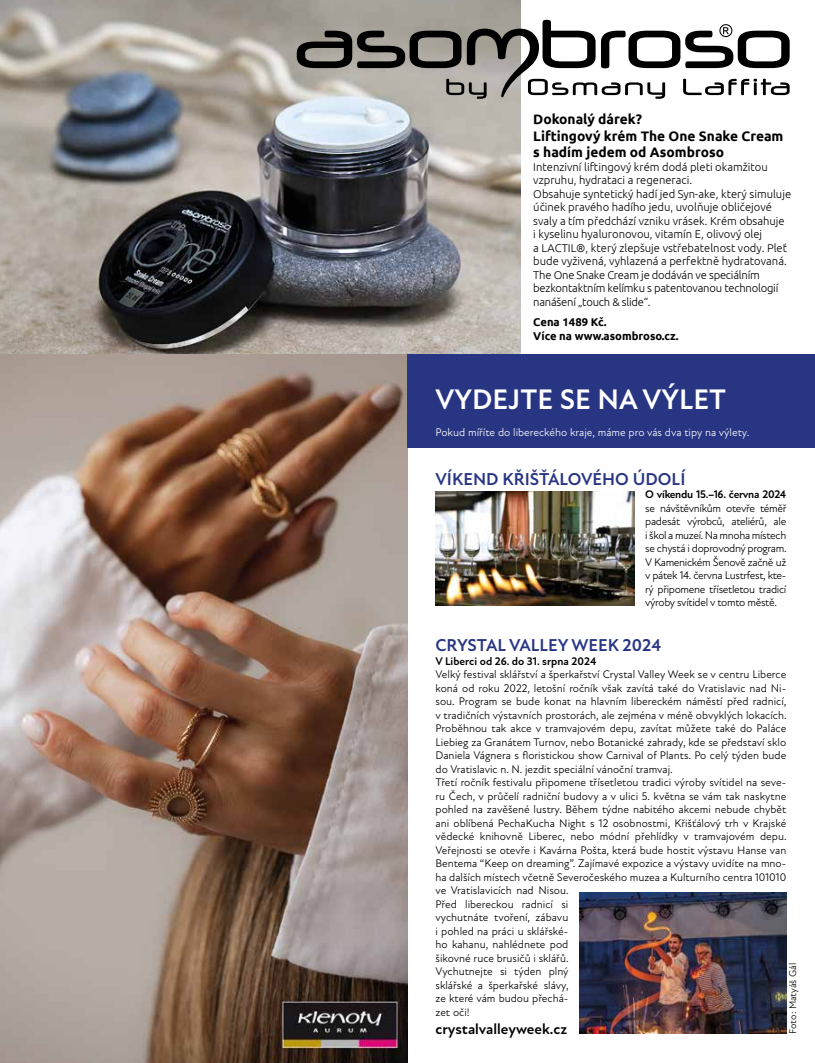
<style>
.page{position:relative;width:815px;height:1063px;background:#fff}
.page>*{position:absolute;margin:0;border:0;box-sizing:border-box;transform-origin:0 0}
.t1{font:700 28.75px "New Atten";color:#fff}
.t2{font:700 17.5px "New Atten";color:#283583}
.t3{font:700 15px "New Atten";color:#000}
.t4{font:700 13.75px/16.5px "Ubuntu";color:#000}
.t5{font:11.25px/13.5px "New Atten";color:#000;text-align:justify}
.t6{font:300 11.25px/13.5px "Ubuntu";color:#000}
.t7{font:11.25px "New Atten";color:#fff}
.t8{font:700 11.25px/13.5px "Ubuntu";color:#000}
.t9{font:700 11.25px "New Atten";letter-spacing:-.01em;color:#000}
.t10{font:700 11.25px "New Atten";letter-spacing:-.03em;color:#000}
.t11{font:10px "New Atten";letter-spacing:-.005em;color:#000}
</style>
<div class="page">
<img style="left:0;top:0;width:520px;height:354px">
<svg style="left:297px;top:20px;width:493px;height:79px"></svg>
<img style="left:0;top:354px;width:407px;height:709px">
<div style="left:407px;top:354px;width:408px;height:93px;background:#283583"></div>
<img style="left:436px;top:492px;width:199px;height:114px">
<img style="left:579px;top:893px;width:207px;height:140px">
<p class="t4" style="left:533px;top:111px;width:252px">Dokonalý dárek?<br>Liftingový krém The One Snake Cream s hadím jedem od Asombroso</p>
<p class="t6" style="left:533px;top:160px;width:259px">Intenzivní liftingový krém dodá pleti okamžitou vzpruhu, hydrataci a regeneraci.<br>Obsahuje syntetický hadí jed Syn-ake, který simuluje účinek pravého hadího jedu, uvolňuje obličejové svaly a tím předchází vzniku vrásek. Krém obsahuje<br>i kyselinu hyaluronovou, vitamín E, olivový olej<br>a LACTIL®, který zlepšuje vstřebatelnost vody. Pleť bude vyživená, vyhlazená a perfektně hydratovaná.<br>The One Snake Cream je dodáván ve speciálním bezkontaktním kelímku s patentovanou technologií nanášení „touch &amp; slide“.</p>
<p class="t8" style="left:533px;top:316px;width:147px">Cena 1489 Kč.<br>Více na www.asombroso.cz.</p>
<h1 class="t1" style="left:436px;top:382px;width:292px">VYDEJTE SE NA VÝLET</h1>
<p class="t7" style="left:436px;top:426px;width:315px">Pokud míříte do libereckého kraje, máme pro vás dva tipy na výlety.</p>
<h2 class="t2" style="left:436px;top:468px;width:251px">VÍKEND KŘIŠŤÁLOVÉHO ÚDOLÍ</h2>
<p class="t10" style="left:645px;top:488px;width:143px">O víkendu 15.–16. června 2024</p>
<p class="t5" style="left:645px;top:501px;width:143px">se návštěvníkům otevře téměř padesát výrobců, ateliérů, ale i škol a muzeí. Na mnoha místech se chystá i doprovodný program.<br>V Kamenickém Šenově začně už v pátek 14. června Lustrfest, kte&shy;rý připomene třísetletou tradicí výroby svítidel v tomto městě.</p>
<h2 class="t2" style="left:436px;top:635px;width:227px">CRYSTAL VALLEY WEEK 2024</h2>
<p class="t9" style="left:436px;top:654px;width:162px">V Liberci od 26. do 31. srpna 2024</p>
<p class="t5" style="left:436px;top:668px;width:353px;text-align:left">Velký festival sklářství a šperkařství Crystal Valley Week se v centru Liberce koná od roku 2022, letošní ročník však zavítá také do Vratislavic nad Ni&shy;sou. Program se bude konat na hlavním libereckém náměstí před radnicí, v tradičních výstavních prostorách, ale zejména v méně obvyklých lokacích.<br>Proběhnou tak akce v tramvajovém depu, zavítat můžete také do Paláce Liebieg za Granátem Turnov, nebo Botanické zahrady, kde se představí sklo Daniela Vágnera s floristickou show Carnival of Plants. Po celý týden bude do Vratislavic n. N. jezdit speciální vánoční tramvaj.<br>Třetí ročník festivalu připomene třísetletou tradici výroby svítidel na seve&shy;ru Čech, v průčelí radniční budovy a v ulici 5. května se vám tak naskytne pohled na zavěšené lustry. Během týdne nabitého akcemi nebude chybět ani oblíbená PechaKucha Night s 12 osobnostmi, Křišťálový trh v Krajské vědecké knihovně Liberec, nebo módní přehlídky v tramvajovém depu.<br>Veřejnosti se otevře i Kavárna Pošta, která bude hostit výstavu Hanse van Bentema “Keep on dreaming”. Zajímavé expozice a výstavy uvidíte na mno&shy;ha dalších místech včetně Severočeského muzea a Kulturního centra 101010 ve Vratislavicích nad Nisou.<br>Před libereckou radnicí si<br>vychutnáte tvoření, zábavu<br>i pohled na práci u sklářské-<br>ho kahanu, nahlédnete pod<br>šikovné ruce brusičů i sklářů.<br>Vychutnejte si týden plný<br>sklářské a šperkařské slávy,<br>ze které vám budou přechá-<br>zet oči!</p>
<h3 class="t3" style="left:436px;top:1020px;width:133px">crystalvalleyweek.cz</h3>
<p class="t11" style="left:787px;top:1034px;width:72px;rotate:-90deg">Foto: Matyáš Gál</p>
</div>
